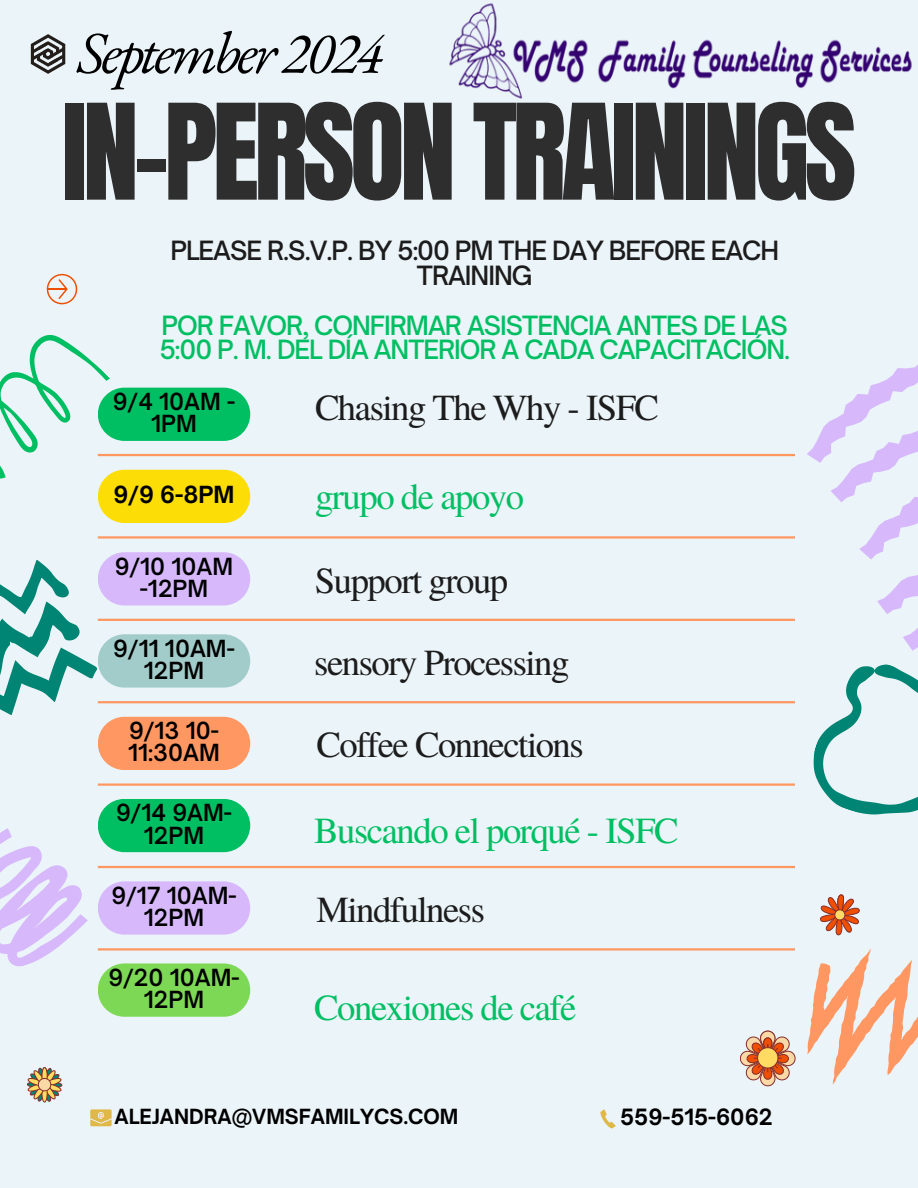
<style>
.page{position:relative;width:918px;height:1188px;background:#ebf4f8}
.page>*{position:absolute;margin:0;border:0;box-sizing:border-box;transform-origin:0 0}
.t1{font:112.95px "Anton";letter-spacing:-.045em;color:#2e2e2e}
.t2{font:italic 59.25px "EB Garamond";letter-spacing:-.06em;color:#000}
.t3{font:36.75px "Te X Gyre Termes";letter-spacing:-.04em;color:#1c1c1c}
.t4{font:36.75px "Te X Gyre Termes";letter-spacing:-.04em;color:#00bf63}
.t5{font:500 25.35px/24.8px "Open Sauce One";letter-spacing:-.04em;color:#00bf63}
.t6{font:500 25.35px/24.8px "Open Sauce One";letter-spacing:-.04em;color:#1c1c1c;text-align:center}
.t7{font:600 22.5px/22.2px "Open Sauce One";color:#000;text-align:center}
.t8{font:700 22.5px "Open Sauce One";color:#000}
.t9{font:700 21.45px "Open Sauce One";color:#000}
.t10{font:700 19.95px "Open Sauce One";color:#000}
</style>
<div class="page">
<svg style="left:47px;top:274px;width:30px;height:30px"></svg>
<div style="left:98px;top:388px;width:152px;height:53px;background:#00bf63;border-radius:27px"></div>
<div style="left:98px;top:470px;width:152px;height:53px;background:#fcdd05;border-radius:27px"></div>
<div style="left:98px;top:552px;width:152px;height:53px;background:#d7b9fb;border-radius:27px"></div>
<div style="left:98px;top:634px;width:152px;height:54px;background:#a1ccc9;border-radius:27px"></div>
<div style="left:98px;top:717px;width:152px;height:53px;background:#ff9762;border-radius:27px"></div>
<div style="left:98px;top:799px;width:152px;height:53px;background:#00bf63;border-radius:27px"></div>
<div style="left:98px;top:881px;width:152px;height:54px;background:#d7b9fb;border-radius:27px"></div>
<div style="left:98px;top:963px;width:152px;height:54px;background:#7dd855;border-radius:27px"></div>
<svg style="left:31px;top:34px;width:34px;height:39px"></svg>
<svg style="left:820px;top:895px;width:40px;height:40px"></svg>
<svg style="left:740px;top:1031px;width:55px;height:55px"></svg>
<svg style="left:27px;top:1067px;width:35px;height:35px"></svg>
<hr style="left:98px;top:454px;width:697px;height:2px;background:#ff9762">
<hr style="left:98px;top:536px;width:697px;height:3px;background:#ff9762">
<hr style="left:98px;top:619px;width:697px;height:2px;background:#ff9762">
<hr style="left:98px;top:701px;width:697px;height:2px;background:#ff9762">
<hr style="left:98px;top:783px;width:697px;height:3px;background:#ff9762">
<hr style="left:98px;top:866px;width:697px;height:2px;background:#ff9762">
<hr style="left:98px;top:948px;width:697px;height:3px;background:#ff9762">
<svg style="left:807px;top:365px;width:111px;height:450px"></svg>
<svg style="left:0;top:335px;width:112px;height:179px"></svg>
<svg style="left:807px;top:949px;width:111px;height:136px"></svg>
<svg style="left:0;top:828px;width:98px;height:139px"></svg>
<svg style="left:90px;top:1109px;width:22px;height:17px"></svg>
<svg style="left:600px;top:1109px;width:16px;height:20px"></svg>
<svg style="left:0;top:560px;width:103px;height:180px"></svg>
<img style="left:449px;top:3px;width:463px;height:96px">
<p class="t2" style="left:77px;top:13px;width:308px">September2024</p>
<h2 class="t1" style="left:62px;top:71px;width:796px">IN-PERSON TRAININGS</h2>
<h1 class="t6" style="left:170px;top:238px;width:610px">PLEASE R.S.V.P. BY 5:00 PM THE DAY BEFORE EACH<br>TRAINING</h1>
<h4 class="t5" style="left:159px;top:312px;width:632px">POR FAVOR, CONFIRMAR ASISTENCIA ANTES DE LAS<br>5:00 P. M. DEL DÍA ANTERIOR A CADA CAPACITACIÓN.</h4>
<h4 class="t7" style="left:113px;top:390px;width:124px">9/4 10AM -<br>1PM</h4>
<p class="t3" style="left:315px;top:381px;width:346px">Chasing The Why - ISFC</p>
<p class="t8" style="left:114px;top:481px;width:122px">9/9 6-8PM</p>
<p class="t4" style="left:315px;top:470px;width:211px">grupo de apoyo</p>
<h3 class="t7" style="left:115px;top:555px;width:120px">9/10 10AM -12PM</h3>
<h5 class="t3" style="left:315px;top:554px;width:195px">Support group</h5>
<h5 class="t7" style="left:113px;top:637px;width:123px">9/11 10AM-<br>12PM</h5>
<h3 class="t3" style="left:314px;top:636px;width:257px">sensory Processing</h3>
<p class="t7" style="left:128px;top:720px;width:93px;text-align:left">9/13 10-<br>11:30AM</p>
<h5 class="t3" style="left:316px;top:718px;width:269px">Coffee Connections</h5>
<h3 class="t7" style="left:116px;top:802px;width:117px">9/14 9AM-<br>12PM</h3>
<h5 class="t4" style="left:314px;top:804px;width:366px">Buscando el porqué - ISFC</h5>
<h3 class="t7" style="left:112px;top:884px;width:126px">9/17 10AM-<br>12PM</h3>
<p class="t3" style="left:316px;top:883px;width:170px">Mindfulness</p>
<h5 class="t7" style="left:108px;top:966px;width:133px">9/20 10AM-<br>12PM</h5>
<h3 class="t4" style="left:314px;top:982px;width:264px">Conexiones de café</h3>
<h5 class="t10" style="left:115px;top:1104px;width:346px">ALEJANDRA@VMSFAMILYCS.COM</h5>
<h3 class="t9" style="left:620px;top:1104px;width:154px">559-515-6062</h3>
</div>
